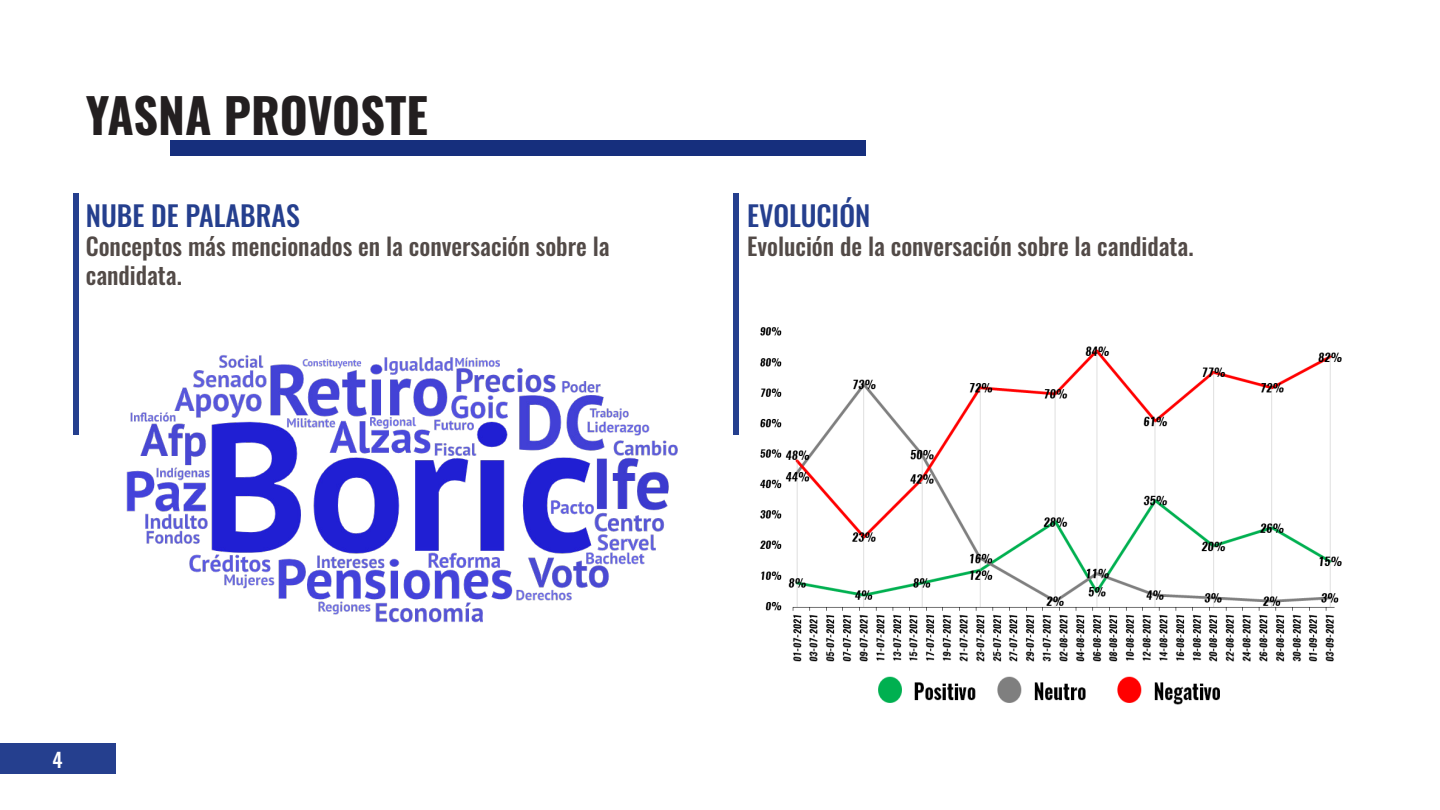
<style>
.page{position:relative;width:1440px;height:810px;background:#fff}
.page>*{position:absolute;margin:0;border:0;box-sizing:border-box;transform-origin:0 0}
.t1{font:700 48px "Oswald";color:#231f20}
.t2{font:500 28px "Oswald";color:#253f8e}
.t3{font:500 24px/28.8px "Oswald";color:#524a47}
.t4{font:500 20px "Oswald";color:#fff}
</style>
<div class="page">
<div style="left:170px;top:140px;width:695px;height:16px;background:#162f7d"></div>
<div style="left:73px;top:194px;width:5px;height:241px;background:#253f8e"></div>
<div style="left:733px;top:194px;width:5px;height:241px;background:#253f8e"></div>
<div style="left:0;top:743px;width:115px;height:30px;background:#253f8e"></div>
<img style="left:126px;top:355px;width:552px;height:268px">
<img style="left:759px;top:327px;width:583px;height:335px">
<img style="left:878px;top:676px;width:342px;height:29px">
<p class="t1" style="left:86px;top:90px;width:344px">YASNA PROVOSTE</p>
<p class="t2" style="left:86px;top:201px;width:216px">NUBE DE PALABRAS</p>
<p class="t3" style="left:86px;top:233px;width:525px">Conceptos más mencionados en la conversación sobre la candidata.</p>
<p class="t2" style="left:747px;top:201px;width:125px">EVOLUCIÓN</p>
<p class="t3" style="left:747px;top:233px;width:448px">Evolución de la conversación sobre la candidata.</p>
<p class="t4" style="left:53px;top:749px;width:12px">4</p>
</div>
